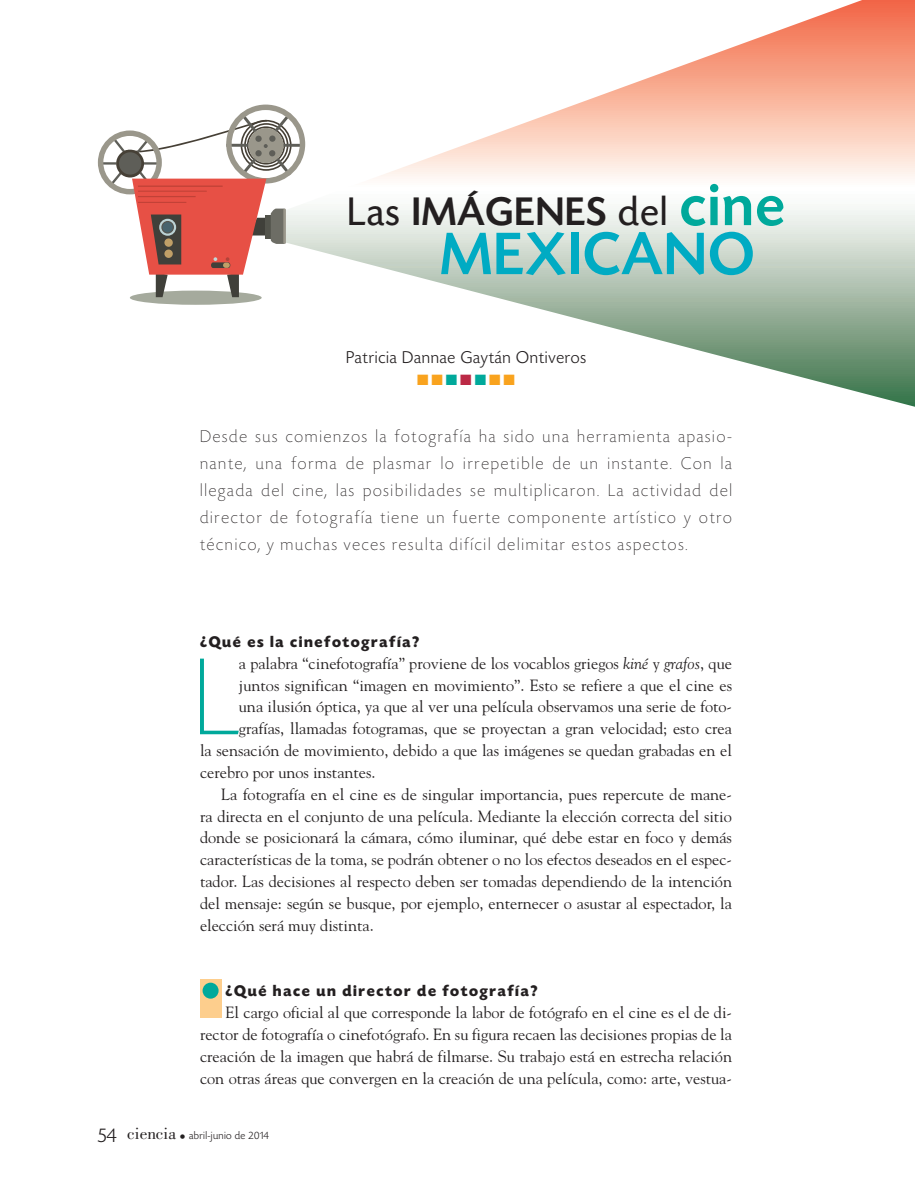
<style>
.page{position:relative;width:915px;height:1191px;background:#fff}
.page>*{position:absolute;margin:0;border:0;box-sizing:border-box;transform-origin:0 0}
.t1{font:200 115.2px "Today HEF";color:#00a99b}
.t2{font:500 63px "Today HEF";letter-spacing:.04em;color:#00abc3}
.t3{font:500 42px "Today HEF";letter-spacing:.04em;color:#231f20}
.t4{font:200 18px/27px "Today HEF";letter-spacing:.1em;color:#231f20;text-align:justify}
.t5{font:300 18px "Today HEF";letter-spacing:.04em;color:#231f20}
.t6{font:16.2px/21.8px "Goudy";color:#231f20;text-align:justify}
.t7{font:700 16.2px "Today HEF";letter-spacing:.1em;color:#231f20}
.t8{font:15px "Zapf Dingbats ITC";color:#f9a31e}
.t9{font:300 11.25px "Today HEF";letter-spacing:.03em;color:#231f20}
.s1{font-weight:400}
.s2{font-size:63px;color:#00a99b}
.s3{color:#00a99b}
.s4{color:#bb2945}
.s5{font-style:italic}
.s6{font-size:21px}
.s7{font-family:"Bodoni";font-weight:400;font-size:17.25px}
.s8{font-size:13.5px}
</style>
<div class="page">
<div style="left:200px;top:979px;width:21px;height:39px;background:#fdce8d"></div>
<div style="left:202px;top:982px;width:16px;height:16px;background:#00a99b;border-radius:50%"></div>
<svg style="left:305px;top:0;width:609px;height:407px"></svg>
<div style="left:130px;top:290px;width:131px;height:15px;background:#a5aa9d;border-radius:50%"></div>
<svg style="left:98px;top:105px;width:207px;height:192px"></svg>
<h3 class="t3" style="left:347px;top:190px;width:438px"><span class="s1">Las</span> IMÁGENES <span class="s1">del</span> <span class="s2">cine</span></h3>
<h2 class="t2" style="left:440px;top:221px;width:314px">MEXICANO</h2>
<p class="t5" style="left:346px;top:348px;width:241px">Patricia Dannae Gaytán Ontiveros</p>
<p class="t8" style="left:417px;top:373px;width:99px">■■<span class="s3">■</span><span class="s4">■</span><span class="s3">■</span>■■</p>
<p class="t4" style="left:200px;top:423px;width:533px">Desde sus comienzos la fotografía ha sido una herramienta apasio&shy;nante, una forma de plasmar lo irrepetible de un instante. Con la llegada del cine, las posibilidades se multiplicaron. La actividad del director de fotografía tiene un fuerte componente artístico y otro técnico, y muchas veces resulta difícil delimitar estos aspectos.</p>
<p class="t7" style="left:200px;top:633px;width:220px">¿Qué es la cinefotografía?</p>
<h1 class="t1" style="left:193px;top:639px;width:47px">L</h1>
<p class="t6" style="left:239px;top:652px;width:494px">a palabra “cinefotografía” proviene de los vocablos griegos <span class="s5">kiné</span> y <span class="s5">grafos</span>, que</p>
<p class="t6" style="left:239px;top:673px;width:494px">juntos significan “imagen en movimiento”. Esto se refiere a que el cine es</p>
<p class="t6" style="left:239px;top:695px;width:494px">una ilusión óptica, ya que al ver una película observamos una serie de foto-</p>
<p class="t6" style="left:239px;top:717px;width:494px">grafías, llamadas fotogramas, que se proyectan a gran velocidad; esto crea</p>
<p class="t6" style="left:200px;top:739px;width:533px">la sensación de movimiento, debido a que las imágenes se quedan grabadas en el</p>
<p class="t6" style="left:200px;top:761px;width:177px">cerebro por unos instantes.</p>
<p class="t6" style="left:221px;top:782px;width:512px">La fotografía en el cine es de singular importancia, pues repercute de mane-</p>
<p class="t6" style="left:200px;top:804px;width:533px">ra directa en el conjunto de una película. Mediante la elección correcta del sitio</p>
<p class="t6" style="left:200px;top:826px;width:533px">donde se posicionará la cámara, cómo iluminar, qué debe estar en foco y demás</p>
<p class="t6" style="left:200px;top:848px;width:533px">características de la toma, se podrán obtener o no los efectos deseados en el espec-</p>
<p class="t6" style="left:200px;top:870px;width:533px">tador. Las decisiones al respecto deben ser tomadas dependiendo de la intención</p>
<p class="t6" style="left:200px;top:892px;width:533px">del mensaje: según se busque, por ejemplo, enternecer o asustar al espectador, la</p>
<p class="t6" style="left:200px;top:913px;width:175px">elección será muy distinta.</p>
<p class="t7" style="left:225px;top:982px;width:313px">¿Qué hace un director de fotografía?</p>
<p class="t6" style="left:200px;top:1001px;width:533px;text-indent:26px">El cargo oficial al que corresponde la labor de fotógrafo en el cine es el de di&shy;rector de fotografía o cinefotógrafo. En su figura recaen las decisiones propias de la creación de la imagen que habrá de filmarse. Su trabajo está en estrecha relación con otras áreas que convergen en la creación de una película, como: arte, vestua-</p>
<p class="t9" style="left:98px;top:1130px;width:173px"><span class="s6">54</span> <span class="s7">ciencia</span> <span class="s8">•</span> abril-junio de 2014</p>
</div>
